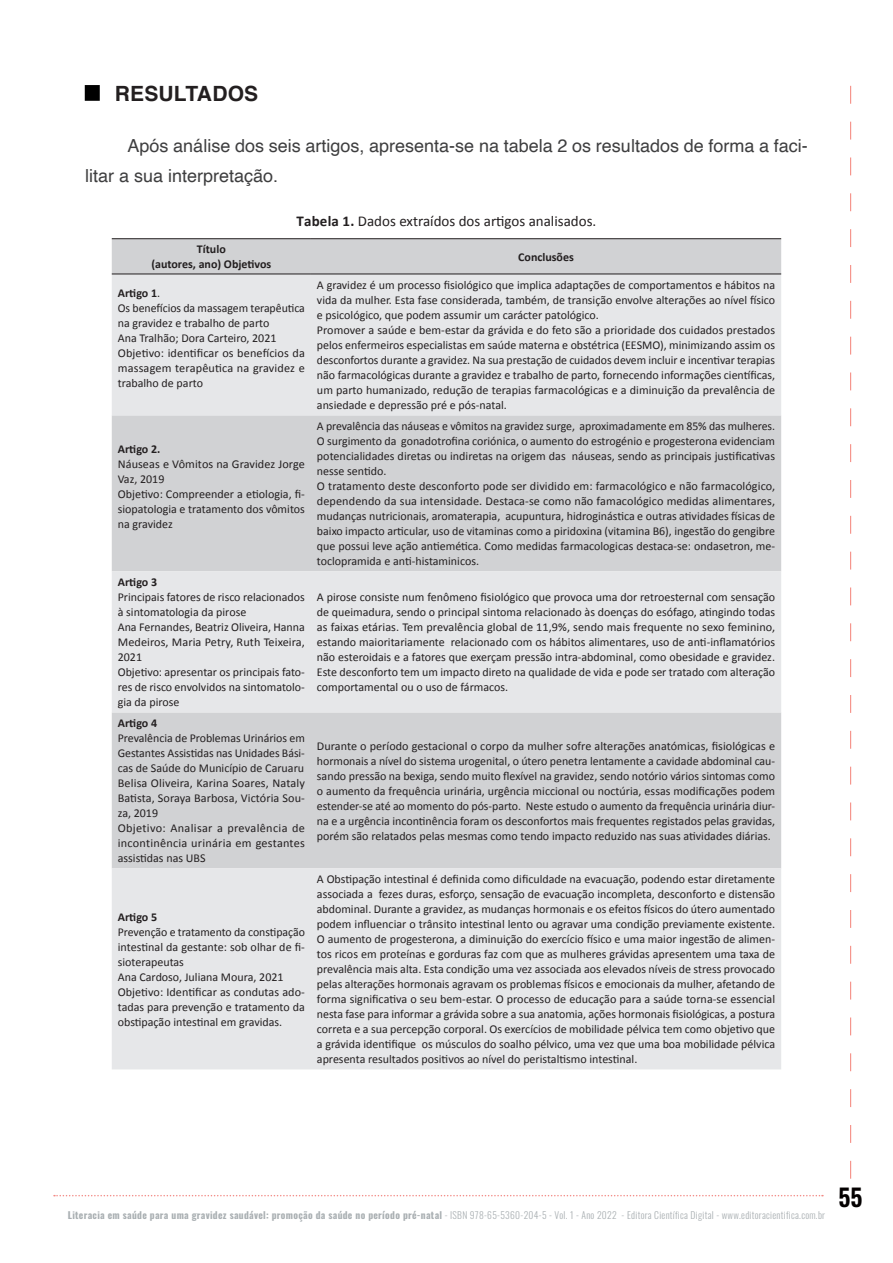
<style>
.page{position:relative;width:893px;height:1263px;background:#fff}
.page>*{position:absolute;margin:0;border:0;box-sizing:border-box;transform-origin:0 0}
.t1{font:600 24px "Oswald";color:#040101}
._01_titulo{font:700 21px "Helvetica";letter-spacing:.01em;color:#231f20}
._04_texto{font:18px/30px "Helvetica";color:#3e3e3f}
._06_figura-quadro-ta{font:15px "Calibri";color:#231f20}
.Texto_Esquerda_Preto{font:12px/15px "Calibri";color:#231f20;text-align:justify}
.Texto_Centro_Preto{font:700 12px "Calibri";color:#231f20}
.Texto_Esquerda_Preto-2{font:700 12px "Calibri";color:#231f20}
.t2{font:300 9.6px "Oswald";letter-spacing:.03em;color:#a9afb2}
.s1{font-weight:700}
.s2{font-weight:400}
</style>
<div class="page">
<svg style="left:54px;top:1195px;width:769px;height:1px"></svg>
<svg style="left:850px;top:86px;width:1px;height:1093px"></svg>
<div style="left:85px;top:85px;width:15px;height:16px;background:#000"></div>
<div style="left:112px;top:239px;width:669px;height:35px;background:#d1d2d4"></div>
<svg style="left:112px;top:275px;width:669px;height:794px;fill:#e6e7e9"></svg>
<hr style="left:112px;top:238px;width:199px;height:1px;background:#231f20">
<hr style="left:311px;top:238px;width:470px;height:1px;background:#231f20">
<hr style="left:112px;top:274px;width:199px;height:1px;background:#231f20">
<hr style="left:311px;top:274px;width:470px;height:1px;background:#231f20">
<p class="_01_titulo" style="left:115px;top:76px;width:145px">RESULTADOS</p>
<p class="_04_texto" style="left:85px;top:131px;width:724px;text-indent:43px">Após análise dos seis artigos, apresenta-se na tabela 2 os resultados de forma a faci&shy;litar a sua interpretação.</p>
<p class="_06_figura-quadro-ta" style="left:297px;top:210px;width:301px"><span class="s1">Tabela 1.</span> Dados extraídos dos artigos analisados.</p>
<p class="Texto_Centro_Preto" style="left:197px;top:241px;width:30px">Título</p>
<p class="Texto_Centro_Preto" style="left:151px;top:256px;width:122px">(autores, ano) Objetivos</p>
<p class="Texto_Centro_Preto" style="left:518px;top:248px;width:57px">Conclusões</p>
<p class="Texto_Esquerda_Preto-2" style="left:118px;top:284px;width:44px">Artigo 1<span class="s2">.</span></p>
<p class="Texto_Esquerda_Preto" style="left:118px;top:300px;width:189px">Os benefícios da massagem terapêutica na gravidez e trabalho de parto</p>
<p class="Texto_Esquerda_Preto" style="left:118px;top:330px;width:160px">Ana Tralhão; Dora Carteiro, 2021</p>
<p class="Texto_Esquerda_Preto" style="left:118px;top:345px;width:189px">Objetivo: identificar os benefícios da massagem terapêutica na gravidez e trabalho de parto</p>
<p class="Texto_Esquerda_Preto-2" style="left:118px;top:440px;width:44px">Artigo 2.</p>
<p class="Texto_Esquerda_Preto" style="left:118px;top:456px;width:189px">Náuseas e Vômitos na Gravidez Jorge<br>Vaz, 2019</p>
<p class="Texto_Esquerda_Preto" style="left:118px;top:486px;width:189px">Objetivo: Compreender a etiologia, fi&shy;siopatologia e tratamento dos vômitos na gravidez</p>
<p class="Texto_Esquerda_Preto-2" style="left:118px;top:574px;width:41px">Artigo 3</p>
<p class="Texto_Esquerda_Preto" style="left:118px;top:590px;width:189px">Principais fatores de risco relacionados à sintomatologia da pirose</p>
<p class="Texto_Esquerda_Preto" style="left:118px;top:620px;width:189px">Ana Fernandes, Beatriz Oliveira, Hanna Medeiros, Maria Petry, Ruth Teixeira, 2021</p>
<p class="Texto_Esquerda_Preto" style="left:118px;top:665px;width:189px">Objetivo: apresentar os principais fato&shy;res de risco envolvidos na sintomatolo&shy;gia da pirose</p>
<p class="Texto_Esquerda_Preto-2" style="left:118px;top:715px;width:41px">Artigo 4</p>
<p class="Texto_Esquerda_Preto" style="left:118px;top:731px;width:189px">Prevalência de Problemas Urinários em Gestantes Assistidas nas Unidades Bási&shy;cas de Saúde do Município de Caruaru</p>
<p class="Texto_Esquerda_Preto" style="left:118px;top:776px;width:189px">Belisa Oliveira, Karina Soares, Nataly Batista, Soraya Barbosa, Victória Sou&shy;za, 2019</p>
<p class="Texto_Esquerda_Preto" style="left:118px;top:821px;width:189px">Objetivo: Analisar a prevalência de incontinência urinária em gestantes assistidas nas UBS</p>
<p class="Texto_Esquerda_Preto-2" style="left:118px;top:908px;width:41px">Artigo 5</p>
<p class="Texto_Esquerda_Preto" style="left:118px;top:924px;width:189px">Prevenção e tratamento da constipação intestinal da gestante: sob olhar de fi&shy;sioterapeutas</p>
<p class="Texto_Esquerda_Preto" style="left:118px;top:969px;width:167px">Ana Cardoso, Juliana Moura, 2021</p>
<p class="Texto_Esquerda_Preto" style="left:118px;top:984px;width:189px">Objetivo: Identificar as condutas ado&shy;tadas para prevenção e tratamento da obstipação intestinal em gravidas.</p>
<p class="Texto_Esquerda_Preto" style="left:317px;top:278px;width:460px">A gravidez é um processo fisiológico que implica adaptações de comportamentos e hábitos na vida da mulher. Esta fase considerada, também, de transição envolve alterações ao nível físico e psicológico, que podem assumir um carácter patológico.</p>
<p class="Texto_Esquerda_Preto" style="left:317px;top:323px;width:460px">Promover a saúde e bem-estar da grávida e do feto são a prioridade dos cuidados prestados pelos enfermeiros especialistas em saúde materna e obstétrica (EESMO), minimizando assim os desconfortos durante a gravidez. Na sua prestação de cuidados devem incluir e incentivar terapias não farmacológicas durante a gravidez e trabalho de parto, fornecendo informações científicas, um parto humanizado, redução de terapias farmacológicas e a diminuição da prevalência de ansiedade e depressão pré e pós-natal.</p>
<p class="Texto_Esquerda_Preto" style="left:317px;top:419px;width:460px">A prevalência das náuseas e vômitos na gravidez surge, aproximadamente em 85% das mulheres.<br>O surgimento da gonadotrofina coriónica, o aumento do estrogénio e progesterona evidenciam potencialidades diretas ou indiretas na origem das náuseas, sendo as principais justificativas nesse sentido.</p>
<p class="Texto_Esquerda_Preto" style="left:317px;top:479px;width:460px">O tratamento deste desconforto pode ser dividido em: farmacológico e não farmacológico, dependendo da sua intensidade. Destaca-se como não famacológico medidas alimentares, mudanças nutricionais, aromaterapia, acupuntura, hidroginástica e outras atividades físicas de baixo impacto articular, uso de vitaminas como a piridoxina (vitamina B6), ingestão do gengibre que possui leve ação antiemética. Como medidas farmacologicas destaca-se: ondasetron, me&shy;toclopramida e anti-histaminicos.</p>
<p class="Texto_Esquerda_Preto" style="left:317px;top:590px;width:460px">A pirose consiste num fenômeno fisiológico que provoca uma dor retroesternal com sensação de queimadura, sendo o principal sintoma relacionado às doenças do esófago, atingindo todas as faixas etárias. Tem prevalência global de 11,9%, sendo mais frequente no sexo feminino, estando maioritariamente relacionado com os hábitos alimentares, uso de anti-inflamatórios não esteroidais e a fatores que exerçam pressão intra-abdominal, como obesidade e gravidez.<br>Este desconforto tem um impacto direto na qualidade de vida e pode ser tratado com alteração comportamental ou o uso de fármacos.</p>
<p class="Texto_Esquerda_Preto" style="left:317px;top:738px;width:460px">Durante o período gestacional o corpo da mulher sofre alterações anatómicas, fisiológicas e hormonais a nível do sistema urogenital, o útero penetra lentamente a cavidade abdominal cau&shy;sando pressão na bexiga, sendo muito flexível na gravidez, sendo notório vários sintomas como o aumento da frequência urinária, urgência miccional ou noctúria, essas modificações podem estender-se até ao momento do pós-parto. Neste estudo o aumento da frequência urinária diur&shy;na e a urgência incontinência foram os desconfortos mais frequentes registados pelas gravidas, porém são relatados pelas mesmas como tendo impacto reduzido nas suas atividades diárias.</p>
<p class="Texto_Esquerda_Preto" style="left:317px;top:872px;width:460px">A Obstipação intestinal é definida como dificuldade na evacuação, podendo estar diretamente associada a fezes duras, esforço, sensação de evacuação incompleta, desconforto e distensão abdominal. Durante a gravidez, as mudanças hormonais e os efeitos físicos do útero aumentado podem influenciar o trânsito intestinal lento ou agravar uma condição previamente existente.<br>O aumento de progesterona, a diminuição do exercício físico e uma maior ingestão de alimen&shy;tos ricos em proteínas e gorduras faz com que as mulheres grávidas apresentem uma taxa de prevalência mais alta. Esta condição uma vez associada aos elevados níveis de stress provocado pelas alterações hormonais agravam os problemas físicos e emocionais da mulher, afetando de forma significativa o seu bem-estar. O processo de educação para a saúde torna-se essencial nesta fase para informar a grávida sobre a sua anatomia, ações hormonais fisiológicas, a postura correta e a sua percepção corporal. Os exercícios de mobilidade pélvica tem como objetivo que a grávida identifique os músculos do soalho pélvico, uma vez que uma boa mobilidade pélvica apresenta resultados positivos ao nível do peristaltismo intestinal.</p>
<p class="t2" style="left:68px;top:1206px;width:759px"><span class="s1">Literacia em saúde para uma gravidez saudável: promoção da saúde no período pré-natal</span> - ISBN 978-65-5360-204-5 - Vol. 1 - Ano 2022 - Editora Científica Digital - www.editoracientifica.com.br</p>
<h1 class="t1" style="left:838px;top:1184px;width:26px">55</h1>
</div>
